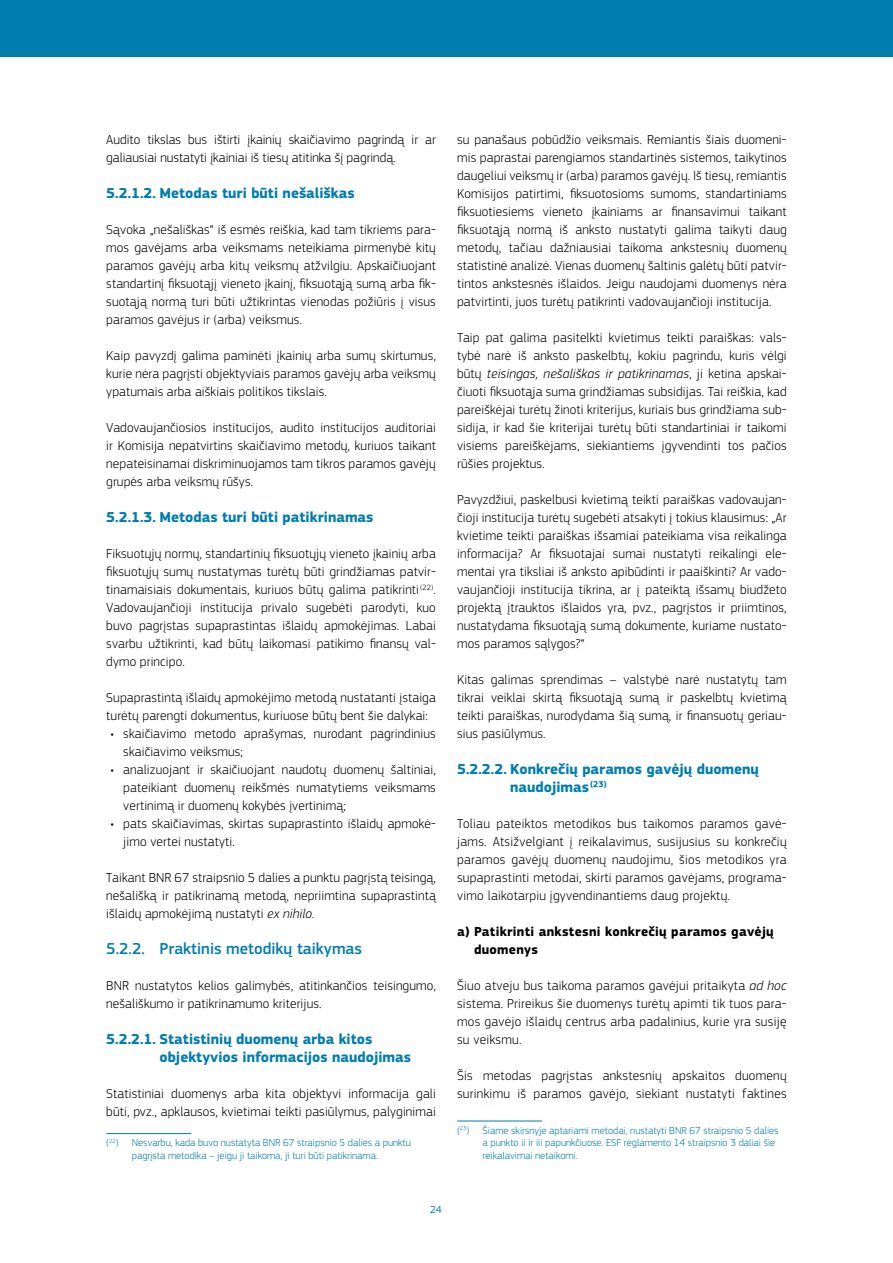
<style>
.page{position:relative;width:893px;height:1263px;background:#fff}
.page>*{position:absolute;margin:0;border:0;box-sizing:border-box;transform-origin:0 0}
.t1{font:500 16.5px "EC Square Sans Pro";color:#007db0}
.t2{font:700 15px/18px "EC Square Sans Pro";color:#007db0}
.t3{font:300 13.5px/18px "EC Square Sans Pro";letter-spacing:.01em;color:#000;text-align:justify}
.t4{font:700 13.5px/18px "EC Square Sans Pro";letter-spacing:.02em;color:#000}
.t5{font:300 10.5px/12.6px "EC Square Sans Pro";color:#007db0}
.t6{font:10.5px "EC Square Sans Pro";color:#007db0}
.s1{font-style:italic}
</style>
<div class="page">
<div style="left:0;top:0;width:893px;height:57px;background:#007db0"></div>
<hr style="left:106px;top:1133px;width:85px;height:1px;background:#007db0">
<hr style="left:457px;top:1121px;width:85px;height:1px;background:#007db0">
<p class="t3" style="left:106px;top:130px;width:331px">Audito tikslas bus ištirti įkainių skaičiavimo pagrindą ir ar galiausiai nustatyti įkainiai iš tiesų atitinka šį pagrindą.</p>
<p class="t2" style="left:106px;top:185px;width:250px">5.2.1.2. Metodas turi būti nešališkas</p>
<p class="t3" style="left:106px;top:220px;width:331px">Sąvoka „nešališkas“ iš esmės reiškia, kad tam tikriems para&shy;mos gavėjams arba veiksmams neteikiama pirmenybė kitų paramos gavėjų arba kitų veiksmų atžvilgiu. Apskaičiuojant standartinį fiksuotąjį vieneto įkainį, fiksuotąją sumą arba fik&shy;suotąją normą turi būti užtikrintas vienodas požiūris į visus paramos gavėjus ir (arba) veiksmus.</p>
<p class="t3" style="left:106px;top:346px;width:331px">Kaip pavyzdį galima paminėti įkainių arba sumų skirtumus, kurie nėra pagrįsti objektyviais paramos gavėjų arba veiksmų ypatumais arba aiškiais politikos tikslais.</p>
<p class="t3" style="left:106px;top:418px;width:331px">Vadovaujančiosios institucijos, audito institucijos auditoriai ir Komisija nepatvirtins skaičiavimo metodų, kuriuos taikant nepateisinamai diskriminuojamos tam tikros paramos gavėjų grupės arba veiksmų rūšys.</p>
<p class="t2" style="left:106px;top:509px;width:269px">5.2.1.3. Metodas turi būti patikrinamas</p>
<p class="t3" style="left:106px;top:544px;width:331px">Fiksuotųjų normų, standartinių fiksuotųjų vieneto įkainių arba fiksuotųjų sumų nustatymas turėtų būti grindžiamas patvir&shy;tinamaisiais dokumentais, kuriuos būtų galima patikrinti <sup>(22)</sup>.<br>Vadovaujančioji institucija privalo sugebėti parodyti, kuo buvo pagrįstas supaprastintas išlaidų apmokėjimas. Labai svarbu užtikrinti, kad būtų laikomasi patikimo finansų val&shy;dymo principo.</p>
<p class="t3" style="left:106px;top:688px;width:331px">Supaprastintą išlaidų apmokėjimo metodą nustatanti įstaiga turėtų parengti dokumentus, kuriuose būtų bent šie dalykai:</p>
<p class="t3" style="left:123px;top:724px;width:314px;text-indent:-13px">• skaičiavimo metodo aprašymas, nurodant pagrindinius skaičiavimo veiksmus;</p>
<p class="t3" style="left:123px;top:760px;width:314px;text-indent:-13px">• analizuojant ir skaičiuojant naudotų duomenų šaltiniai, pateikiant duomenų reikšmės numatytiems veiksmams vertinimą ir duomenų kokybės įvertinimą;</p>
<p class="t3" style="left:123px;top:814px;width:314px;text-indent:-13px">• pats skaičiavimas, skirtas supaprastinto išlaidų apmokė&shy;jimo vertei nustatyti.</p>
<p class="t3" style="left:106px;top:868px;width:331px">Taikant BNR 67 straipsnio 5 dalies a punktu pagrįstą teisingą, nešališką ir patikrinamą metodą, nepriimtina supaprastintą išlaidų apmokėjimą nustatyti <span class="s1">ex nihilo.</span></p>
<p class="t1" style="left:106px;top:939px;width:257px">5.2.2. Praktinis metodikų taikymas</p>
<p class="t3" style="left:106px;top:976px;width:331px">BNR nustatytos kelios galimybės, atitinkančios teisingumo, nešališkumo ir patikrinamumo kriterijus.</p>
<p class="t2" style="left:159px;top:1031px;width:253px;text-indent:-53px">5.2.2.1. Statistinių duomenų arba kitos objektyvios informacijos naudojimas</p>
<p class="t3" style="left:106px;top:1084px;width:331px">Statistiniai duomenys arba kita objektyvi informacija gali būti, pvz., apklausos, kvietimai teikti pasiūlymus, palyginimai</p>
<p class="t5" style="left:106px;top:1136px;width:20px">(<sup>22</sup>) N</p>
<p class="t5" style="left:132px;top:1136px;width:281px;text-indent:6px">esvarbu, kada buvo nustatyta BNR 67 straipsnio 5 dalies a punktu pagrįsta metodika – jeigu ji taikoma, ji turi būti patikrinama.</p>
<p class="t3" style="left:457px;top:130px;width:331px">su panašaus pobūdžio veiksmais. Remiantis šiais duomeni&shy;mis paprastai parengiamos standartinės sistemos, taikytinos daugeliui veiksmų ir (arba) paramos gavėjų. Iš tiesų, remiantis Komisijos patirtimi, fiksuotosioms sumoms, standartiniams fiksuotiesiems vieneto įkainiams ar finansavimui taikant fiksuotąją normą iš anksto nustatyti galima taikyti daug metodų, tačiau dažniausiai taikoma ankstesnių duomenų statistinė analizė. Vienas duomenų šaltinis galėtų būti patvir&shy;tintos ankstesnės išlaidos. Jeigu naudojami duomenys nėra patvirtinti, juos turėtų patikrinti vadovaujančioji institucija.</p>
<p class="t3" style="left:457px;top:328px;width:331px">Taip pat galima pasitelkti kvietimus teikti paraiškas: vals&shy;tybė narė iš anksto paskelbtų, kokiu pagrindu, kuris vėlgi būtų <span class="s1">teisingas, nešališkas ir patikrinamas</span>, ji ketina apskai&shy;čiuoti fiksuotąja suma grindžiamas subsidijas. Tai reiškia, kad pareiškėjai turėtų žinoti kriterijus, kuriais bus grindžiama sub&shy;sidija, ir kad šie kriterijai turėtų būti standartiniai ir taikomi visiems pareiškėjams, siekiantiems įgyvendinti tos pačios rūšies projektus.</p>
<p class="t3" style="left:457px;top:490px;width:331px">Pavyzdžiui, paskelbusi kvietimą teikti paraiškas vadovaujan&shy;čioji institucija turėtų sugebėti atsakyti į tokius klausimus: „Ar kvietime teikti paraiškas išsamiai pateikiama visa reikalinga informacija? Ar fiksuotajai sumai nustatyti reikalingi ele&shy;mentai yra tiksliai iš anksto apibūdinti ir paaiškinti? Ar vado&shy;vaujančioji institucija tikrina, ar į pateiktą išsamų biudžeto projektą įtrauktos išlaidos yra, pvz., pagrįstos ir priimtinos, nustatydama fiksuotąją sumą dokumente, kuriame nustato&shy;mos paramos sąlygos?“</p>
<p class="t3" style="left:457px;top:670px;width:331px">Kitas galimas sprendimas – valstybė narė nustatytų tam tikrai veiklai skirtą fiksuotąją sumą ir paskelbtų kvietimą teikti paraiškas, nurodydama šią sumą, ir finansuotų geriau&shy;sius pasiūlymus.</p>
<p class="t2" style="left:510px;top:761px;width:250px;text-indent:-53px">5.2.2.2. Konkrečių paramos gavėjų duomenų naudojimas<sup>(23)</sup></p>
<p class="t3" style="left:457px;top:814px;width:331px">Toliau pateiktos metodikos bus taikomos paramos gavė&shy;jams. Atsižvelgiant į reikalavimus, susijusius su konkrečių paramos gavėjų duomenų naudojimu, šios metodikos yra supaprastinti metodai, skirti paramos gavėjams, programa&shy;vimo laikotarpiu įgyvendinantiems daug projektų.</p>
<p class="t4" style="left:474px;top:923px;width:301px;text-indent:-17px">a) Patikrinti ankstesni konkrečių paramos gavėjų duomenys</p>
<p class="t3" style="left:457px;top:976px;width:331px">Šiuo atveju bus taikoma paramos gavėjui pritaikyta <span class="s1">ad hoc </span>sistema. Prireikus šie duomenys turėtų apimti tik tuos para&shy;mos gavėjo išlaidų centrus arba padalinius, kurie yra susiję su veiksmu.</p>
<p class="t3" style="left:457px;top:1066px;width:331px">Šis metodas pagrįstas ankstesnių apskaitos duomenų surinkimu iš paramos gavėjo, siekiant nustatyti faktines</p>
<p class="t5" style="left:483px;top:1124px;width:297px;text-indent:-26px">(<sup>23</sup>) Šiame skirsnyje aptariami metodai, nustatyti BNR 67 straipsnio 5 dalies a punkto ii ir iii papunkčiuose. ESF reglamento 14 straipsnio 3 daliai šie reikalavimai netaikomi.</p>
<p class="t6" style="left:430px;top:1203px;width:13px">24</p>
</div>
